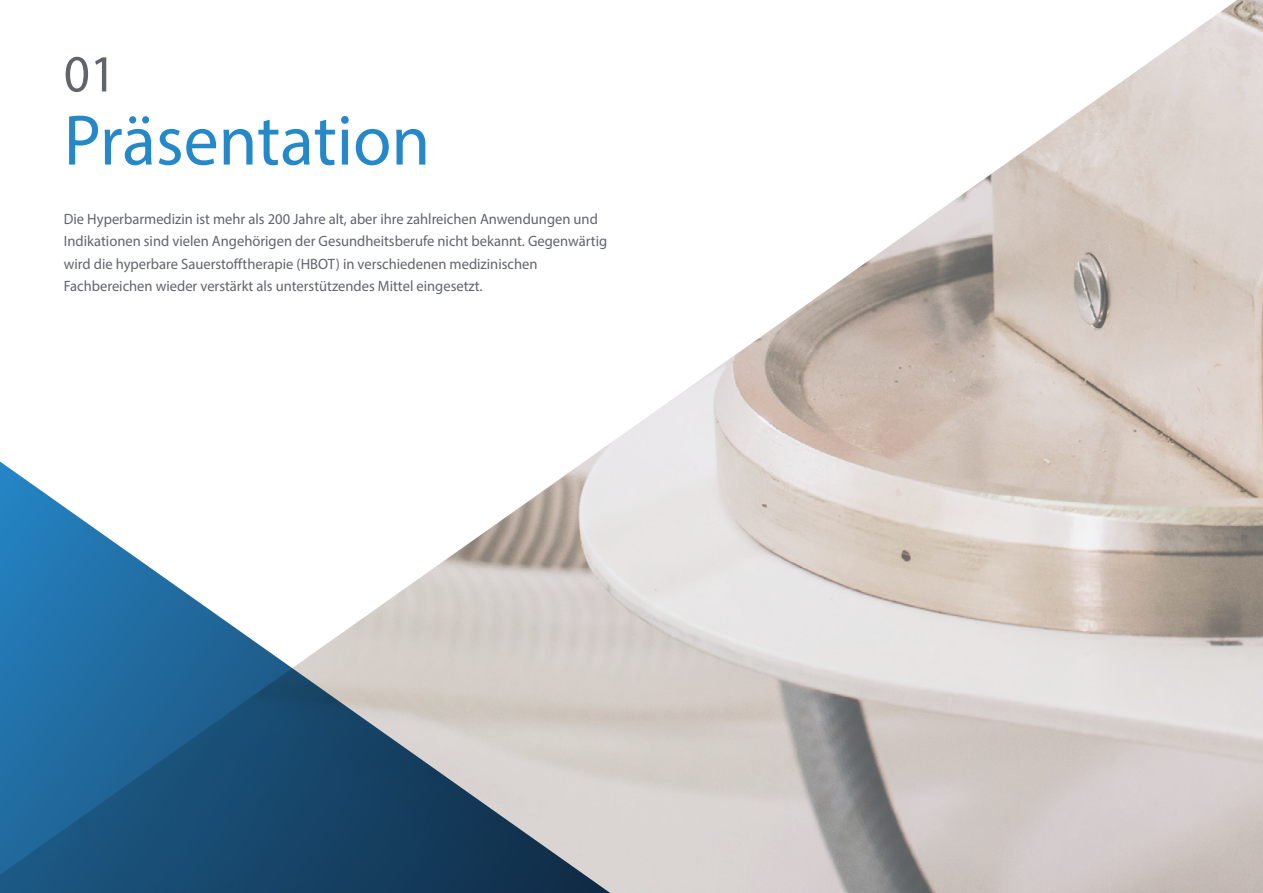
<style>
.page{position:relative;width:1263px;height:893px;background:#fff}
.page>*{position:absolute;margin:0;border:0;box-sizing:border-box;transform-origin:0 0}
.t1{font:72px "Myriad Pro";color:#2488c9}
.t2{font:52.5px "Myriad Pro";color:#61646a}
.t3{font:15px/22.5px "Myriad Pro";color:#61646a}
</style>
<div class="page">
<img style="left:607px;top:0;width:656px;height:893px">
<svg style="left:0;top:446px;width:640px;height:447px"></svg>
<h2 class="t2" style="left:64px;top:41px;width:54px">01</h2>
<h1 class="t1" style="left:64px;top:96px;width:368px">Präsentation</h1>
<p class="t3" style="left:64px;top:207px;width:545px">Die Hyperbarmedizin ist mehr als 200 Jahre alt, aber ihre zahlreichen Anwendungen und Indikationen sind vielen Angehörigen der Gesundheitsberufe nicht bekannt. Gegenwärtig wird die hyperbare Sauerstofftherapie (HBOT) in verschiedenen medizinischen Fachbereichen wieder verstärkt als unterstützendes Mittel eingesetzt.</p>
</div>
